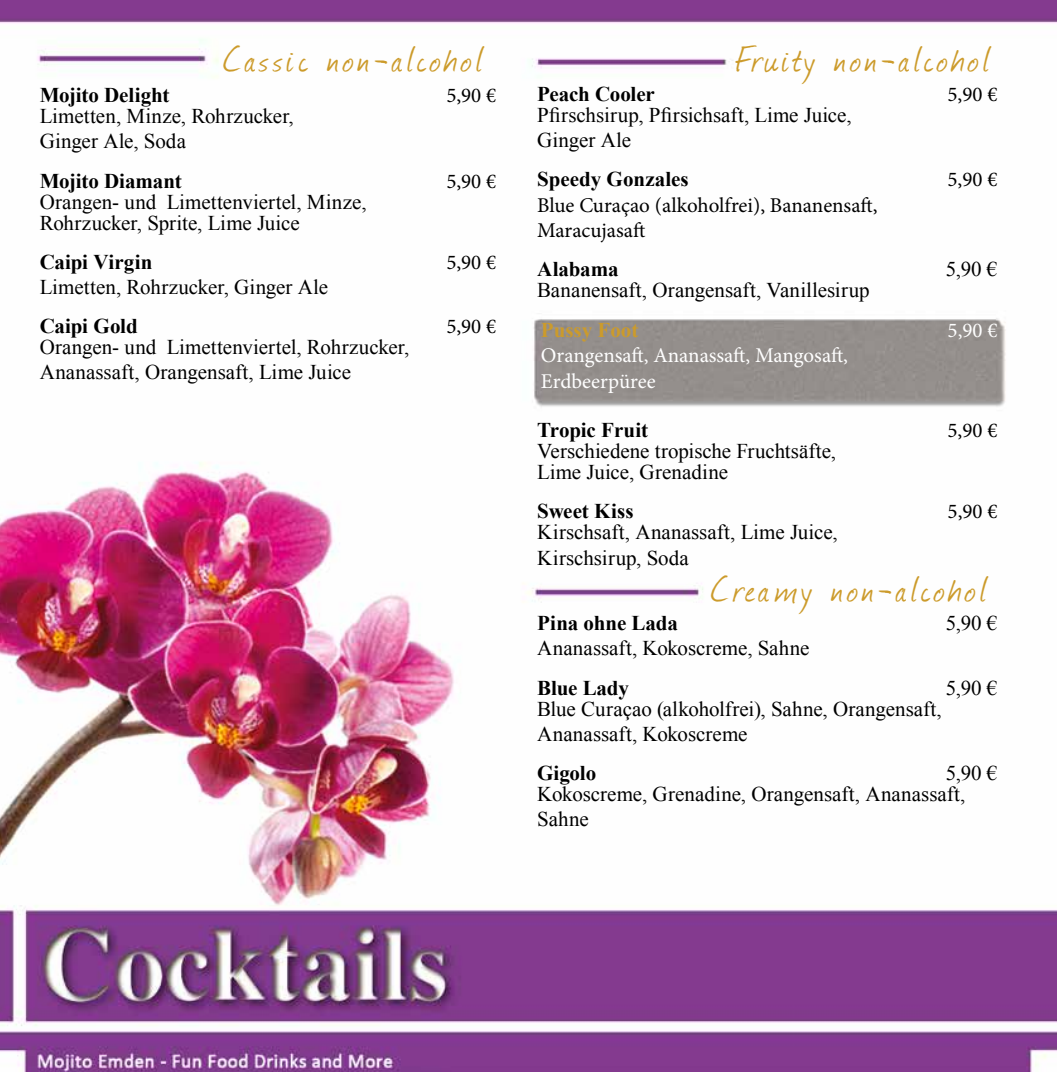
<style>
.page{position:relative;width:1057px;height:1072px;background:#fff}
.page>*{position:absolute;margin:0;border:0;box-sizing:border-box;transform-origin:0 0}
.t1{font:42px "Journal";letter-spacing:.11em;color:#cc9b2b}
.t2{font:21px/25.2px "Times New Roman";color:#000}
.t3{font:700 21px "Times New Roman";letter-spacing:-.005em;color:#000}
.t4{font:21px/25.2px "Minion Pro";color:#000}
.t5{font:21px/25.2px "Minion Pro";letter-spacing:-.005em;color:#fff}
.t6{font:700 21px "Times New Roman";color:#cc9b2b}
</style>
<div class="page">
<img style="left:0;top:0;width:1057px;height:1071px">
<h1 class="t1" style="left:223px;top:31px;width:261px">Cassic non-alcohol</h1>
<h1 class="t1" style="left:735px;top:31px;width:256px">Fruity non-alcohol</h1>
<p class="t3" style="left:40px;top:81px;width:131px">Mojito Delight</p>
<p class="t4" style="left:446px;top:83px;width:51px">5,90 €</p>
<p class="t2" style="left:40px;top:103px;width:256px">Limetten, Minze, Rohrzucker,<br>Ginger Ale, Soda</p>
<p class="t3" style="left:40px;top:166px;width:143px">Mojito Diamant</p>
<p class="t4" style="left:446px;top:168px;width:51px">5,90 €</p>
<p class="t2" style="left:40px;top:191px;width:328px;line-height:21px">Orangen- und Limettenviertel, Minze,<br>Rohrzucker, Sprite, Lime Juice</p>
<p class="t3" style="left:40px;top:247px;width:114px">Caipi Virgin</p>
<p class="t4" style="left:446px;top:249px;width:51px">5,90 €</p>
<p class="t2" style="left:40px;top:274px;width:290px">Limetten, Rohrzucker, Ginger Ale</p>
<p class="t3" style="left:40px;top:312px;width:100px">Caipi Gold</p>
<p class="t4" style="left:446px;top:314px;width:51px">5,90 €</p>
<p class="t2" style="left:40px;top:334px;width:371px">Orangen- und Limettenviertel, Rohrzucker,<br>Ananassaft, Orangensaft, Lime Juice</p>
<p class="t3" style="left:537px;top:79px;width:119px">Peach Cooler</p>
<p class="t4" style="left:947px;top:82px;width:51px">5,90 €</p>
<p class="t2" style="left:537px;top:102px;width:316px">Pfirschsirup, Pfirsichsaft, Lime Juice,<br>Ginger Ale</p>
<p class="t3" style="left:537px;top:165px;width:153px">Speedy Gonzales</p>
<p class="t4" style="left:947px;top:167px;width:51px">5,90 €</p>
<p class="t4" style="left:537px;top:192px;width:342px">Blue Curaçao (alkoholfrei), Bananensaft,<br>Maracujasaft</p>
<p class="t3" style="left:537px;top:254px;width:83px">Alabama</p>
<p class="t2" style="left:946px;top:256px;width:53px">5,90 €</p>
<p class="t2" style="left:537px;top:277px;width:334px">Bananensaft, Orangensaft, Vanillesirup</p>
<p class="t6" style="left:541px;top:315px;width:99px">Pussy Foot</p>
<p class="t5" style="left:947px;top:318px;width:51px">5,90 €</p>
<p class="t5" style="left:541px;top:343px;width:309px">Orangensaft, Ananassaft, Mangosaft,<br>Erdbeerpüree</p>
<p class="t3" style="left:537px;top:415px;width:112px">Tropic Fruit</p>
<p class="t4" style="left:947px;top:418px;width:51px">5,90 €</p>
<p class="t2" style="left:537px;top:440px;width:300px;line-height:21px">Verschiedene tropische Fruchtsäfte,<br>Lime Juice, Grenadine</p>
<p class="t3" style="left:537px;top:497px;width:98px">Sweet Kiss</p>
<p class="t4" style="left:947px;top:499px;width:51px">5,90 €</p>
<p class="t2" style="left:537px;top:519px;width:302px">Kirschsaft, Ananassaft, Lime Juice,<br>Kirschsirup, Soda</p>
<h1 class="t1" style="left:711px;top:561px;width:277px">Creamy non-alcohol</h1>
<p class="t3" style="left:537px;top:608px;width:142px">Pina ohne Lada</p>
<p class="t2" style="left:946px;top:610px;width:53px">5,90 €</p>
<p class="t2" style="left:537px;top:635px;width:274px">Ananassaft, Kokoscreme, Sahne</p>
<p class="t3" style="left:537px;top:673px;width:93px">Blue Lady</p>
<p class="t2" style="left:946px;top:674px;width:53px">5,90 €</p>
<p class="t2" style="left:537px;top:695px;width:406px">Blue Curaçao (alkoholfrei), Sahne, Orangensaft,<br>Ananassaft, Kokoscreme</p>
<p class="t3" style="left:537px;top:758px;width:60px">Gigolo</p>
<p class="t2" style="left:537px;top:762px;width:462px;line-height:21px;text-indent:409px">5,90 €<br>Kokoscreme, Grenadine, Orangensaft, Ananassaft,</p>
<p class="t2" style="left:537px;top:806px;width:53px">Sahne</p>
</div>
